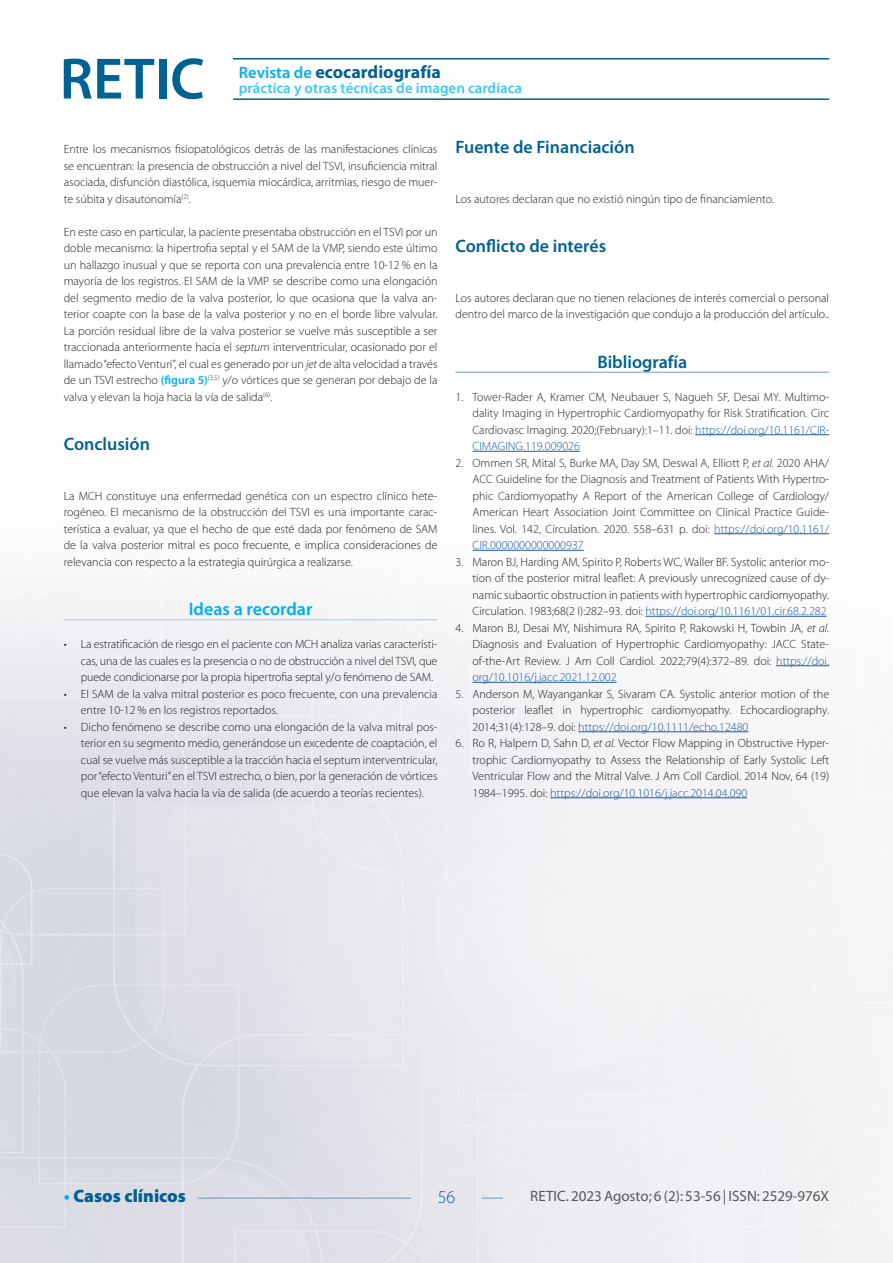
<style>
.page{position:relative;width:893px;height:1263px;background:#fff}
.page>*{position:absolute;margin:0;border:0;box-sizing:border-box;transform-origin:0 0}
._02_Primer_Orden{font:600 18px "Myriad Pro";color:#006193}
.t1{font:700 18px "Myriad Pro";color:#006193}
.t2{font:900 18px "Myriad Pro";color:#006193}
.Titulo_Ideas_para_re{font:600 18px "Myriad Pro";color:#00aeef}
.Titulo_bibliografia{font:600 18px "Myriad Pro";color:#006193}
.t3{font:300 18px "Myriad Pro";color:#006193}
.t4{font:15px "Myriad Pro";color:#57585a}
.t5{font:600 15px "Myriad Pro";color:#40c7f4}
._01_Texto_comun{font:300 12px/16.5px "Myriad Pro";color:#231f20;text-align:justify}
.s1{font-weight:600;font-size:16.5px;color:#00aeef}
.s2{font-style:italic}
.s3{font-weight:600;color:#00aeef}
.s4{color:#175d9e}
.s5{font-weight:700;color:#00aeef}
.s6{font-style:inherit}
</style>
<div class="page">
<img style="left:0;top:58px;width:893px;height:1205px">
<hr style="left:233px;top:58px;width:596px;height:2px;background:#006193">
<hr style="left:233px;top:98px;width:596px;height:2px;background:#006193">
<svg style="left:64px;top:59px;width:90px;height:40px"></svg>
<div style="left:159px;top:59px;width:7px;height:40px;background:#006193"></div>
<svg style="left:172px;top:58px;width:31px;height:41px"></svg>
<hr style="left:198px;top:1198px;width:213px;height:1px;background:#7a94b0">
<svg style="left:482px;top:1198px;width:21px;height:1px"></svg>
<hr style="left:64px;top:619px;width:373px;height:1px;background:#8dd7f7">
<hr style="left:455px;top:372px;width:374px;height:1px;background:#73a0c4">
<hr style="left:695px;top:434px;width:134px;height:1px;background:#175d9e">
<hr style="left:472px;top:451px;width:108px;height:1px;background:#175d9e">
<hr style="left:714px;top:533px;width:115px;height:1px;background:#175d9e">
<hr style="left:472px;top:550px;width:112px;height:1px;background:#175d9e">
<hr style="left:646px;top:616px;width:181px;height:1px;background:#175d9e">
<hr style="left:776px;top:665px;width:53px;height:1px;background:#175d9e">
<hr style="left:472px;top:682px;width:145px;height:1px;background:#175d9e">
<hr style="left:578px;top:731px;width:170px;height:1px;background:#175d9e">
<hr style="left:550px;top:797px;width:197px;height:1px;background:#175d9e">
<h1 class="t1" style="left:239px;top:60px;width:204px"><span class="s1">Revista de</span> ecocardiografía</h1>
<p class="t5" style="left:239px;top:78px;width:285px">práctica y otras técnicas de imagen cardíaca</p>
<p class="_01_Texto_comun" style="left:64px;top:141px;width:375px">Entre los mecanismos fisiopatológicos detrás de las manifestaciones clínicas se encuentran: la presencia de obstrucción a nivel del TSVI, insuficiencia mitral asociada, disfunción diastólica, isquemia miocárdica, arritmias, riesgo de muer&shy;te súbita y disautonomía<sup>(2)</sup>.</p>
<p class="_01_Texto_comun" style="left:64px;top:223px;width:375px">En este caso en particular, la paciente presentaba obstrucción en el TSVI por un doble mecanismo: la hipertrofia septal y el SAM de la VMP, siendo este último un hallazgo inusual y que se reporta con una prevalencia entre 10-12 % en la mayoría de los registros. El SAM de la VMP se describe como una elongación del segmento medio de la valva posterior, lo que ocasiona que la valva an&shy;terior coapte con la base de la valva posterior y no en el borde libre valvular.<br>La porción residual libre de la valva posterior se vuelve más susceptible a ser traccionada anteriormente hacia el <span class="s2">septum</span> interventricular, ocasionado por el llamado “efecto Venturi”, el cual es generado por un <span class="s2">jet</span> de alta velocidad a través de un TSVI estrecho <span class="s3">(figura 5)</span><sup>(3,5)</sup> y/o vórtices que se generan por debajo de la valva y elevan la hoja hacia la vía de salida<sup>(6)</sup>.</p>
<p class="_02_Primer_Orden" style="left:64px;top:433px;width:88px">Conclusión</p>
<p class="_01_Texto_comun" style="left:64px;top:487px;width:375px">La MCH constituye una enfermedad genética con un espectro clínico hete&shy;rogéneo. El mecanismo de la obstrucción del TSVI es una importante carac&shy;terística a evaluar, ya que el hecho de que esté dada por fenómeno de SAM de la valva posterior mitral es poco frecuente, e implica consideraciones de relevancia con respecto a la estrategia quirúrgica a realizarse.</p>
<p class="Titulo_Ideas_para_re" style="left:189px;top:598px;width:125px">Ideas a recordar</p>
<p class="_01_Texto_comun" style="left:81px;top:636px;width:358px;text-indent:-17px">• La estratificación de riesgo en el paciente con MCH analiza varias característi&shy;cas, una de las cuales es la presencia o no de obstrucción a nivel del TSVI, que puede condicionarse por la propia hipertrofia septal y/o fenómeno de SAM.</p>
<p class="_01_Texto_comun" style="left:81px;top:685px;width:358px;text-indent:-17px">• El SAM de la valva mitral posterior es poco frecuente, con una prevalencia entre 10-12 % en los registros reportados.</p>
<p class="_01_Texto_comun" style="left:81px;top:718px;width:358px;text-indent:-17px">• Dicho fenómeno se describe como una elongación de la valva mitral pos&shy;terior en su segmento medio, generándose un excedente de coaptación, el cual se vuelve más susceptible a la tracción hacia el septum interventricular, por “efecto Venturi” en el TSVI estrecho, o bien, por la generación de vórtices que elevan la valva hacia la vía de salida (de acuerdo a teorías recientes).</p>
<p class="_02_Primer_Orden" style="left:455px;top:136px;width:181px">Fuente de Financiación</p>
<p class="_01_Texto_comun" style="left:455px;top:190px;width:320px">Los autores declaran que no existió ningún tipo de financiamiento.</p>
<p class="_02_Primer_Orden" style="left:455px;top:235px;width:152px">Conflicto de interés</p>
<p class="_01_Texto_comun" style="left:455px;top:289px;width:375px">Los autores declaran que no tienen relaciones de interés comercial o personal dentro del marco de la investigación que condujo a la producción del artículo..</p>
<p class="Titulo_bibliografia" style="left:597px;top:350px;width:92px">Bibliografía</p>
<p class="_01_Texto_comun" style="left:472px;top:388px;width:358px;text-indent:-17px">1. Tower-Rader A, Kramer CM, Neubauer S, Nagueh SF, Desai MY. Multimo&shy;dality Imaging in Hypertrophic Cardiomyopathy for Risk Stratification. Circ Cardiovasc Imaging. 2020;(February):1–11. doi: <span class="s4">https://doi.org/10.1161/CIR-CIMAGING.119.009026</span></p>
<p class="_01_Texto_comun" style="left:472px;top:454px;width:358px;text-indent:-17px">2. Ommen SR, Mital S, Burke MA, Day SM, Deswal A, Elliott P, <span class="s2">et al.</span> 2020 AHA/ ACC Guideline for the Diagnosis and Treatment of Patients With Hypertro&shy;phic Cardiomyopathy A Report of the American College of Cardiology/ American Heart Association Joint Committee on Clinical Practice Guide&shy;lines. Vol. 142, Circulation. 2020. 558–631 p. doi: <span class="s4">https://doi.org/10.1161/ CIR.0000000000000937</span></p>
<p class="_01_Texto_comun" style="left:472px;top:553px;width:358px;text-indent:-17px">3. Maron BJ, Harding AM, Spirito P, Roberts WC, Waller BF. Systolic anterior mo&shy;tion of the posterior mitral leaflet: A previously unrecognized cause of dy&shy;namic subaortic obstruction in patients with hypertrophic cardiomyopathy.<br>Circulation. 1983;68(2 I):282–93. doi: <span class="s4">https://doi.org/10.1161/01.cir.68.2.282</span></p>
<p class="_01_Texto_comun" style="left:472px;top:619px;width:358px;text-indent:-17px">4. Maron BJ, Desai MY, Nishimura RA, Spirito P, Rakowski H, Towbin JA, <span class="s2">et al.<br></span>Diagnosis and Evaluation of Hypertrophic Cardiomyopathy: JACC State&shy;of-the-Art Review. J Am Coll Cardiol. 2022;79(4):372–89. doi: <span class="s4">https://doi. org/10.1016/j.jacc.2021.12.002</span></p>
<p class="_01_Texto_comun" style="left:472px;top:685px;width:358px;text-indent:-17px">5. Anderson M, Wayangankar S, Sivaram CA. Systolic anterior motion of the posterior leaflet in hypertrophic cardiomyopathy. Echocardiography.<br>2014;31(4):128–9. doi: <span class="s4">https://doi.org/10.1111/echo.12480</span></p>
<p class="_01_Texto_comun" style="left:472px;top:735px;width:358px;text-indent:-17px">6. Ro R, Halpern D, Sahn D, <span class="s2">et al.</span> Vector Flow Mapping in Obstructive Hyper&shy;trophic Cardiomyopathy to Assess the Relationship of Early Systolic Left Ventricular Flow and the Mitral Valve. J Am Coll Cardiol. 2014 Nov, 64 (19)<br>1984–1995. doi: <span class="s4">https://doi.org/10.1016/j.jacc.2014.04.090</span></p>
<h1 class="t2" style="left:64px;top:1186px;width:124px"><span class="s5">•</span> <span class="s6">C</span>asos clínicos</h1>
<h1 class="t3" style="left:438px;top:1187px;width:19px">56</h1>
<p class="t4" style="left:530px;top:1187px;width:300px">RETIC. 2023 Agosto; 6 (2): 53-56 | ISSN: 2529-976X</p>
</div>
